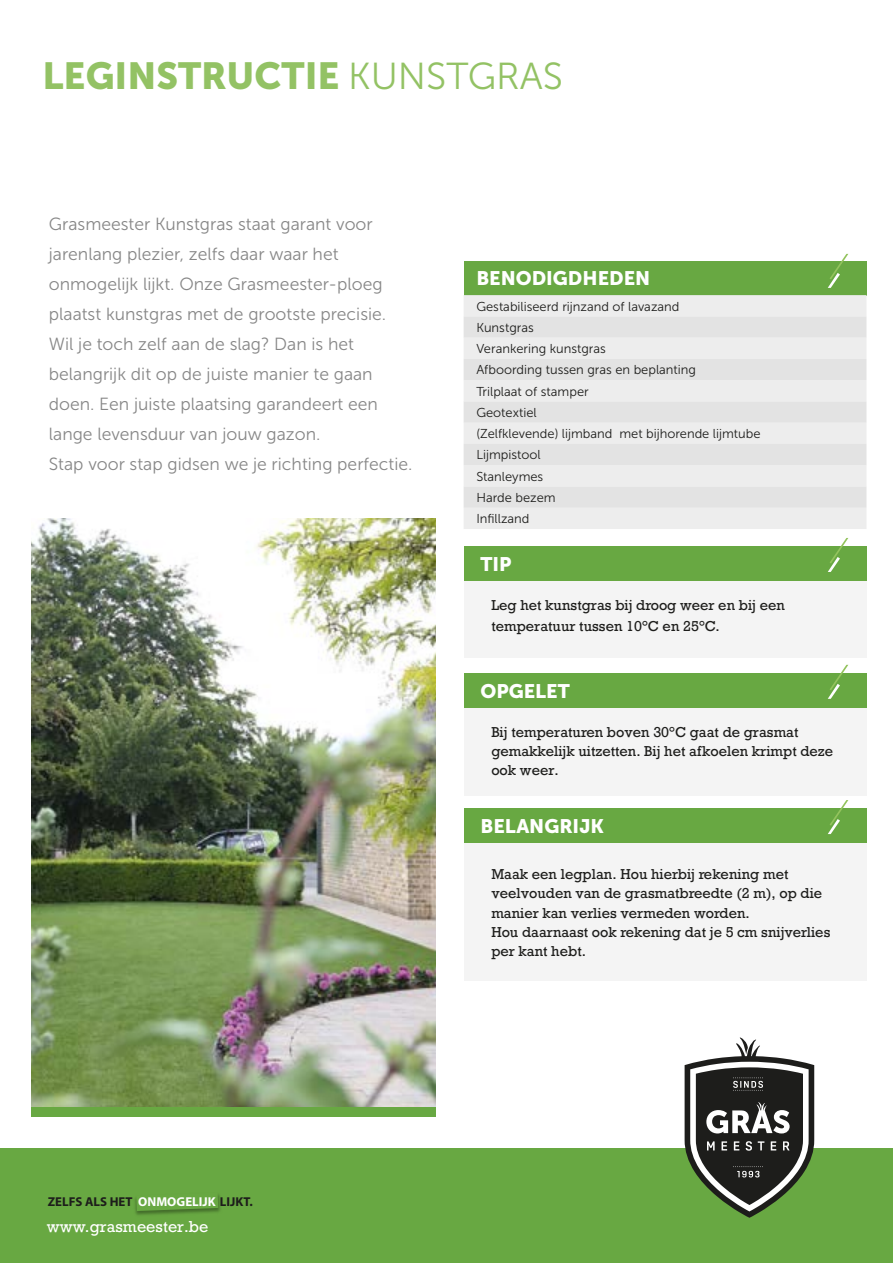
<style>
.page{position:relative;width:893px;height:1263px;background:#fff}
.page>*{position:absolute;margin:0;border:0;box-sizing:border-box;transform-origin:0 0}
.t1{font:37.5px "Museo Sans 900";color:#93c264}
.t2{font:19.5px "Museo Sans 900";color:#fff}
.t3{font:17.55px/30px "Museo Sans 300";color:#878787}
.t4{font:15px "Rockwell";color:#fff}
.t5{font:13.5px/19.2px "Rockwell";color:#1d1d1b}
.t6{font:12.9px/21.3px "Museo Sans 300";color:#1d1d1b}
.t7{font:700 12.9px "Myriad Pro";color:#1d1d1b}
.s1{font-family:"Museo Sans 300"}
.s2{color:#fff}
</style>
<div class="page">
<img style="left:32px;top:519px;width:404px;height:588px">
<div style="left:0;top:1148px;width:893px;height:115px;background:#68a842"></div>
<svg style="left:685px;top:1037px;width:129px;height:181px"></svg>
<img style="left:135px;top:1194px;width:86px;height:21px">
<svg style="left:136px;top:1194px;width:82px;height:17px"></svg>
<div style="left:464px;top:261px;width:402px;height:34px;background:#68a842"></div>
<div style="left:464px;top:295px;width:402px;height:234px;background:#ededed"></div>
<svg style="left:464px;top:316px;width:402px;height:192px;background:#e7e7e7"></svg>
<svg style="left:828px;top:254px;width:20px;height:34px"></svg>
<div style="left:32px;top:1107px;width:404px;height:9px;background:#68a842"></div>
<div style="left:464px;top:673px;width:403px;height:122px;background:#f4f4f4"></div>
<div style="left:464px;top:673px;width:403px;height:34px;background:#68a842"></div>
<svg style="left:828px;top:665px;width:20px;height:34px"></svg>
<div style="left:464px;top:809px;width:403px;height:171px;background:#f4f4f4"></div>
<div style="left:464px;top:809px;width:403px;height:34px;background:#68a842"></div>
<svg style="left:828px;top:800px;width:20px;height:34px"></svg>
<div style="left:464px;top:547px;width:403px;height:111px;background:#f4f4f4"></div>
<div style="left:464px;top:547px;width:403px;height:34px;background:#68a842"></div>
<svg style="left:828px;top:538px;width:20px;height:34px"></svg>
<h1 class="t1" style="left:43px;top:55px;width:522px">LEGINSTRUCTIE <span class="s1">KUNSTGRAS</span></h1>
<p class="t3" style="left:49px;top:209px;width:365px">Grasmeester Kunstgras staat garant voor jarenlang plezier, zelfs daar waar het onmogelijk lijkt. Onze Grasmeester-ploeg plaatst kunstgras met de grootste precisie.<br>Wil je toch zelf aan de slag? Dan is het belangrijk dit op de juiste manier te gaan doen. Een juiste plaatsing garandeert een lange levensduur van jouw gazon.<br>Stap voor stap gidsen we je richting perfectie.</p>
<p class="t2" style="left:476px;top:267px;width:175px">BENODIGDHEDEN</p>
<p class="t6" style="left:476px;top:296px;width:286px">Gestabiliseerd rijnzand of lavazand<br>Kunstgras<br>Verankering kunstgras<br>Afboording tussen gras en beplanting<br>Trilplaat of stamper<br>Geotextiel<br>(Zelfklevende) lijmband met bijhorende lijmtube<br>Lijmpistool<br>Stanleymes<br>Harde bezem<br>Infillzand</p>
<p class="t2" style="left:480px;top:553px;width:33px">TIP</p>
<p class="t5" style="left:491px;top:595px;width:295px;line-height:21px">Leg het kunstgras bij droog weer en bij een temperatuur tussen 10°C en 25°C.</p>
<p class="t2" style="left:480px;top:680px;width:91px">OPGELET</p>
<p class="t5" style="left:491px;top:722px;width:343px">Bij temperaturen boven 30°C gaat de grasmat gemakkelijk uitzetten. Bij het afkoelen krimpt deze ook weer.</p>
<p class="t2" style="left:480px;top:815px;width:125px">BELANGRIJK</p>
<p class="t5" style="left:491px;top:865px;width:341px">Maak een legplan. Hou hierbij rekening met veelvouden van de grasmatbreedte (2 m), op die manier kan verlies vermeden worden.<br>Hou daarnaast ook rekening dat je 5 cm snijverlies per kant hebt.</p>
<p class="t7" style="left:48px;top:1193px;width:206px">ZELFS ALS HET <span class="s2">ONMOGELIJK</span> LIJKT.</p>
<p class="t4" style="left:47px;top:1217px;width:163px">www.grasmeester.be</p>
</div>
